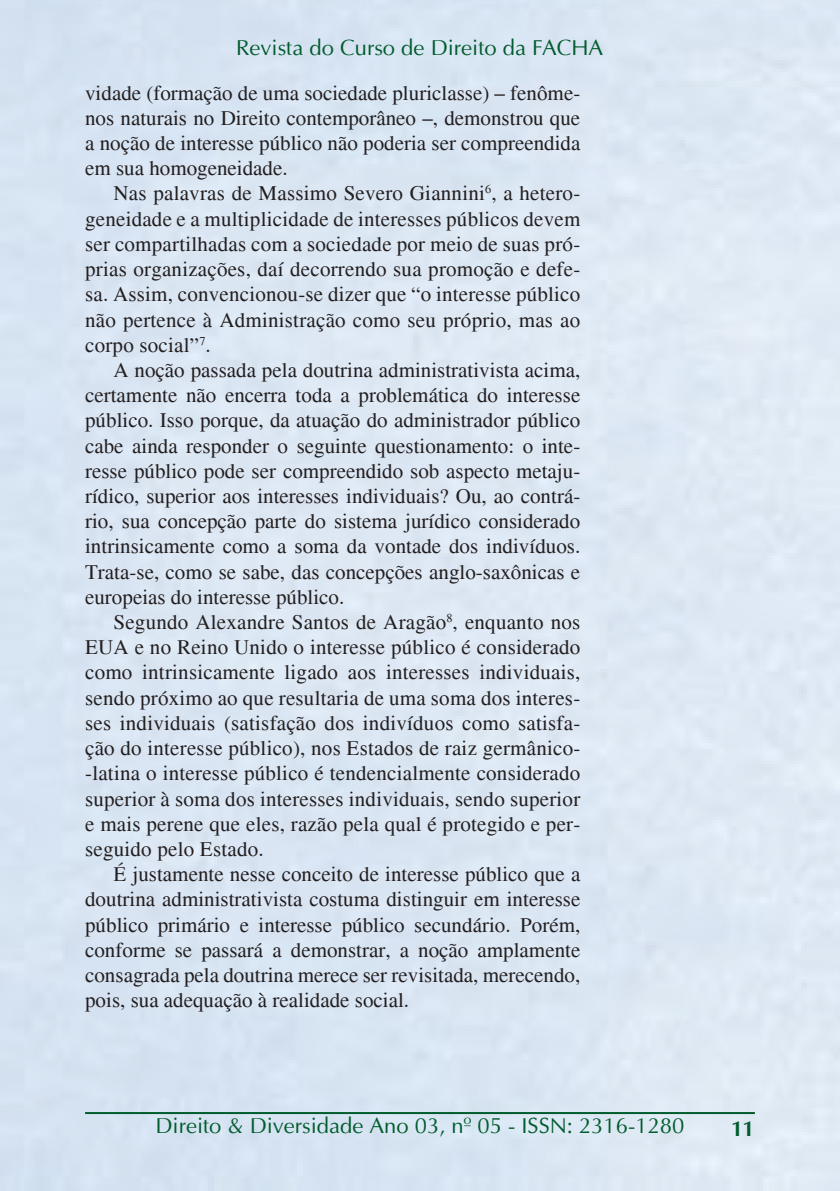
<style>
.page{position:relative;width:840px;height:1191px;background:#fff}
.page>*{position:absolute;margin:0;border:0;box-sizing:border-box;transform-origin:0 0}
.t1{font:22px "Ottawa Plain";color:#005c2c}
.t2{font:700 22px "Ottawa";color:#005c2c}
.Texto{font:21px/25.2px "Times";color:#231f20;text-align:justify}
</style>
<div class="page">
<div style="left:0;top:0;width:839px;height:1191px;background:#dbe6f3"></div>
<hr style="left:85px;top:1112px;width:669px;height:2px;background:#005c2c">
<p class="t1" style="left:236px;top:35px;width:368px">Revista do Curso de Direito da FACHA</p>
<p class="Texto" style="left:85px;top:80px;width:496px">vidade (formação de uma sociedade pluriclasse) – fenôme&shy;nos naturais no Direito contemporâneo –, demonstrou que a noção de interesse público não poderia ser compreendida em sua homogeneidade.</p>
<p class="Texto" style="left:85px;top:181px;width:496px;text-indent:28px">Nas palavras de Massimo Severo Giannini<sup>6</sup>, a hetero&shy;geneidade e a multiplicidade de interesses públicos devem ser compartilhadas com a sociedade por meio de suas pró&shy;prias organizações, daí decorrendo sua promoção e defe&shy;sa. Assim, convencionou-se dizer que “o interesse público não pertence à Administração como seu próprio, mas ao corpo social”<sup>7</sup>.</p>
<p class="Texto" style="left:85px;top:357px;width:496px;text-indent:28px">A noção passada pela doutrina administrativista acima, certamente não encerra toda a problemática do interesse público. Isso porque, da atuação do administrador público cabe ainda responder o seguinte questionamento: o inte&shy;resse público pode ser compreendido sob aspecto metaju&shy;rídico, superior aos interesses individuais? Ou, ao contrá&shy;rio, sua concepção parte do sistema jurídico considerado intrinsicamente como a soma da vontade dos indivíduos.<br>Trata-se, como se sabe, das concepções anglo-saxônicas e europeias do interesse público.</p>
<p class="Texto" style="left:85px;top:609px;width:496px;text-indent:28px">Segundo Alexandre Santos de Aragão<sup>8</sup>, enquanto nos EUA e no Reino Unido o interesse público é considerado como intrinsicamente ligado aos interesses individuais, sendo próximo ao que resultaria de uma soma dos interes&shy;ses individuais (satisfação dos indivíduos como satisfa&shy;ção do interesse público), nos Estados de raiz germânico--latina o interesse público é tendencialmente considerado superior à soma dos interesses individuais, sendo superior e mais perene que eles, razão pela qual é protegido e per&shy;seguido pelo Estado.</p>
<p class="Texto" style="left:85px;top:861px;width:496px;text-indent:28px">É justamente nesse conceito de interesse público que a doutrina administrativista costuma distinguir em interesse público primário e interesse público secundário. Porém, conforme se passará a demonstrar, a noção amplamente consagrada pela doutrina merece ser revisitada, merecendo, pois, sua adequação à realidade social.</p>
<p class="t1" style="left:155px;top:1113px;width:530px">Direito &amp; Diversidade Ano 03, nº 05 - ISSN: 2316-1280</p>
<p class="t2" style="left:730px;top:1115px;width:25px">11</p>
</div>
